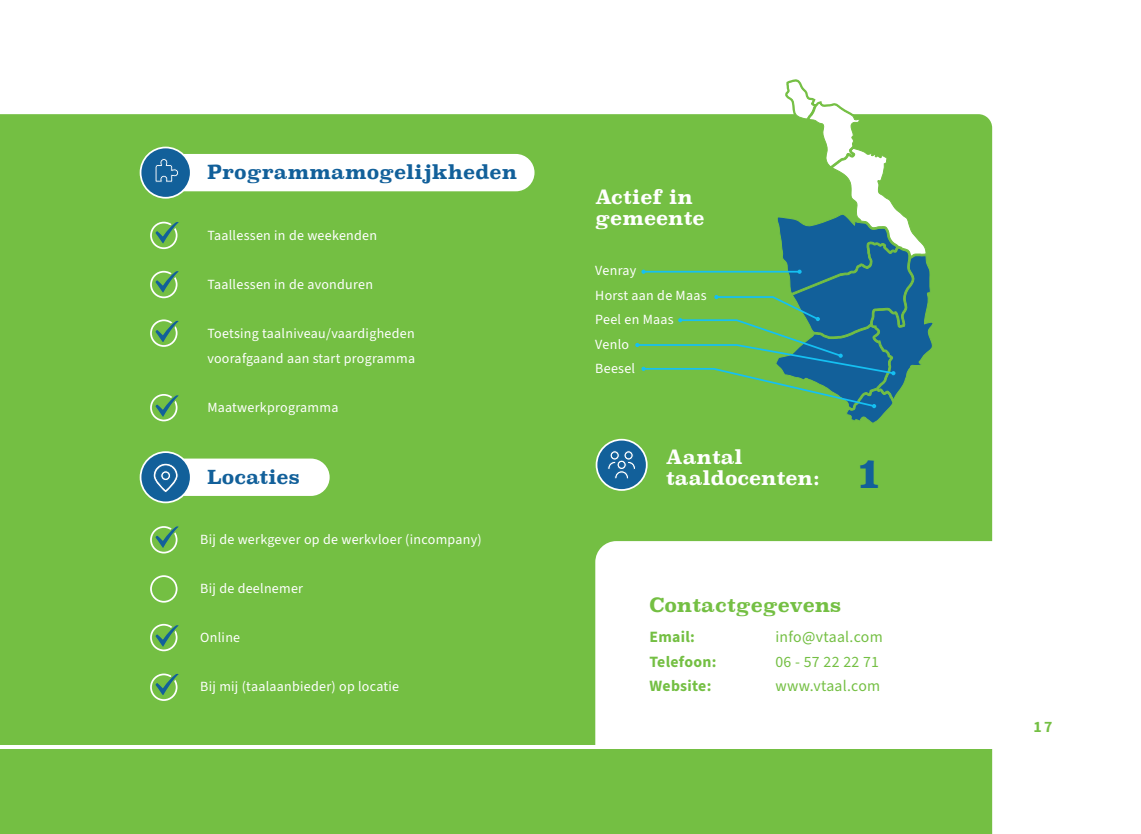
<style>
.page{position:relative;width:1141px;height:834px;background:#fff}
.page>*{position:absolute;margin:0;border:0;box-sizing:border-box;transform-origin:0 0}
.t1{font:700 40.25px "Superclarendon";color:#12609a}
.t2{font:700 19.25px/21px "Superclarendon";color:#fff}
.t3{font:700 19.25px "Superclarendon";color:#12609a}
.t4{font:700 19.25px "Superclarendon";color:#74bf43}
.t5{font:15.75px "Source Sans 3";letter-spacing:.02em;color:#74bf43}
.t6{font:700 15.75px "Source Sans 3";letter-spacing:.02em;color:#74bf43}
.t7{font:700 15.75px "Source Sans Pro";color:#74bf43}
.t8{font:14px/24.5px "Source Sans 3";letter-spacing:.02em;color:#fff}
</style>
<div class="page">
<div style="left:0;top:114px;width:992px;height:719px;background:#74bf43"></div>
<div style="left:156px;top:154px;width:379px;height:37px;background:#fff;border-radius:19px"></div>
<svg style="left:595px;top:541px;width:397px;height:204px"></svg>
<hr style="left:0;top:745px;width:1016px;height:4px;background:#fff">
<div style="left:150px;top:222px;width:28px;height:27px;border:2px solid #fff;border-radius:50%"></div>
<svg style="left:153px;top:220px;width:29px;height:27px"></svg>
<div style="left:150px;top:319px;width:28px;height:28px;border:2px solid #fff;border-radius:50%"></div>
<div style="left:150px;top:394px;width:28px;height:27px;border:2px solid #fff;border-radius:50%"></div>
<div style="left:150px;top:271px;width:28px;height:27px;border:2px solid #fff;border-radius:50%"></div>
<svg style="left:153px;top:269px;width:29px;height:27px"></svg>
<div style="left:141px;top:147px;width:50px;height:51px;background:#12609a;border-radius:50%"></div>
<div style="left:140px;top:147px;width:52px;height:51px;border:2px solid #fff;border-radius:50%"></div>
<div style="left:156px;top:458px;width:174px;height:38px;background:#fff;border-radius:19px"></div>
<div style="left:150px;top:526px;width:28px;height:27px;border:2px solid #fff;border-radius:50%"></div>
<svg style="left:153px;top:524px;width:29px;height:27px"></svg>
<div style="left:150px;top:623px;width:28px;height:28px;border:2px solid #fff;border-radius:50%"></div>
<div style="left:150px;top:575px;width:28px;height:27px;border:2px solid #fff;border-radius:50%"></div>
<svg style="left:153px;top:623px;width:29px;height:27px"></svg>
<div style="left:150px;top:673px;width:28px;height:27px;border:2px solid #fff;border-radius:50%"></div>
<div style="left:141px;top:452px;width:50px;height:50px;background:#12609a;border-radius:50%"></div>
<div style="left:140px;top:451px;width:52px;height:52px;border:2px solid #fff;border-radius:50%"></div>
<svg style="left:153px;top:463px;width:25px;height:29px"></svg>
<svg style="left:155px;top:159px;width:24px;height:24px"></svg>
<svg style="left:153px;top:319px;width:29px;height:27px"></svg>
<svg style="left:153px;top:393px;width:29px;height:27px"></svg>
<div style="left:597px;top:439px;width:50px;height:51px;background:#12609a;border-radius:50%"></div>
<div style="left:596px;top:439px;width:52px;height:51px;border:2px solid #fff;border-radius:50%"></div>
<svg style="left:607px;top:450px;width:29px;height:29px"></svg>
<svg style="left:153px;top:671px;width:29px;height:28px"></svg>
<svg style="left:635px;top:79px;width:299px;height:348px;background:#73b571"></svg>
<h2 class="t3" style="left:207px;top:158px;width:312px">Programmamogelijkheden</h2>
<p class="t8" style="left:207px;top:223px;width:171px">Taallessen in de weekenden</p>
<p class="t8" style="left:207px;top:272px;width:167px">Taallessen in de avonduren</p>
<p class="t8" style="left:207px;top:321px;width:209px">Toetsing taalniveau/vaardigheden voorafgaand aan start programma</p>
<p class="t8" style="left:207px;top:395px;width:133px">Maatwerkprogramma</p>
<h2 class="t3" style="left:207px;top:462px;width:94px">Locaties</h2>
<p class="t8" style="left:200px;top:527px;width:283px">Bij de werkgever op de werkvloer (incompany)</p>
<p class="t8" style="left:200px;top:576px;width:104px">Bij de deelnemer</p>
<p class="t8" style="left:200px;top:625px;width:41px">Online</p>
<p class="t8" style="left:200px;top:674px;width:200px">Bij mij (taalaanbieder) op locatie</p>
<h2 class="t2" style="left:595px;top:187px;width:111px">Actief in gemeente</h2>
<p class="t8" style="left:595px;top:258px;width:113px">Venray<br>Horst aan de Maas<br>Peel en Maas<br>Venlo<br>Beesel</p>
<h2 class="t2" style="left:666px;top:447px;width:156px">Aantal taaldocenten:</h2>
<h1 class="t1" style="left:858px;top:443px;width:24px">1</h1>
<h2 class="t4" style="left:649px;top:590px;width:193px">Contactgegevens</h2>
<p class="t6" style="left:649px;top:626px;width:47px">Email:</p>
<p class="t5" style="left:775px;top:626px;width:109px">info@vtaal.com</p>
<p class="t6" style="left:649px;top:651px;width:69px">Telefoon:</p>
<p class="t5" style="left:775px;top:651px;width:105px">06 - 57 22 22 71</p>
<p class="t6" style="left:649px;top:675px;width:64px">Website:</p>
<p class="t5" style="left:775px;top:675px;width:106px">www.vtaal.com</p>
<p class="t7" style="left:1033px;top:715px;width:21px">17</p>
</div>
